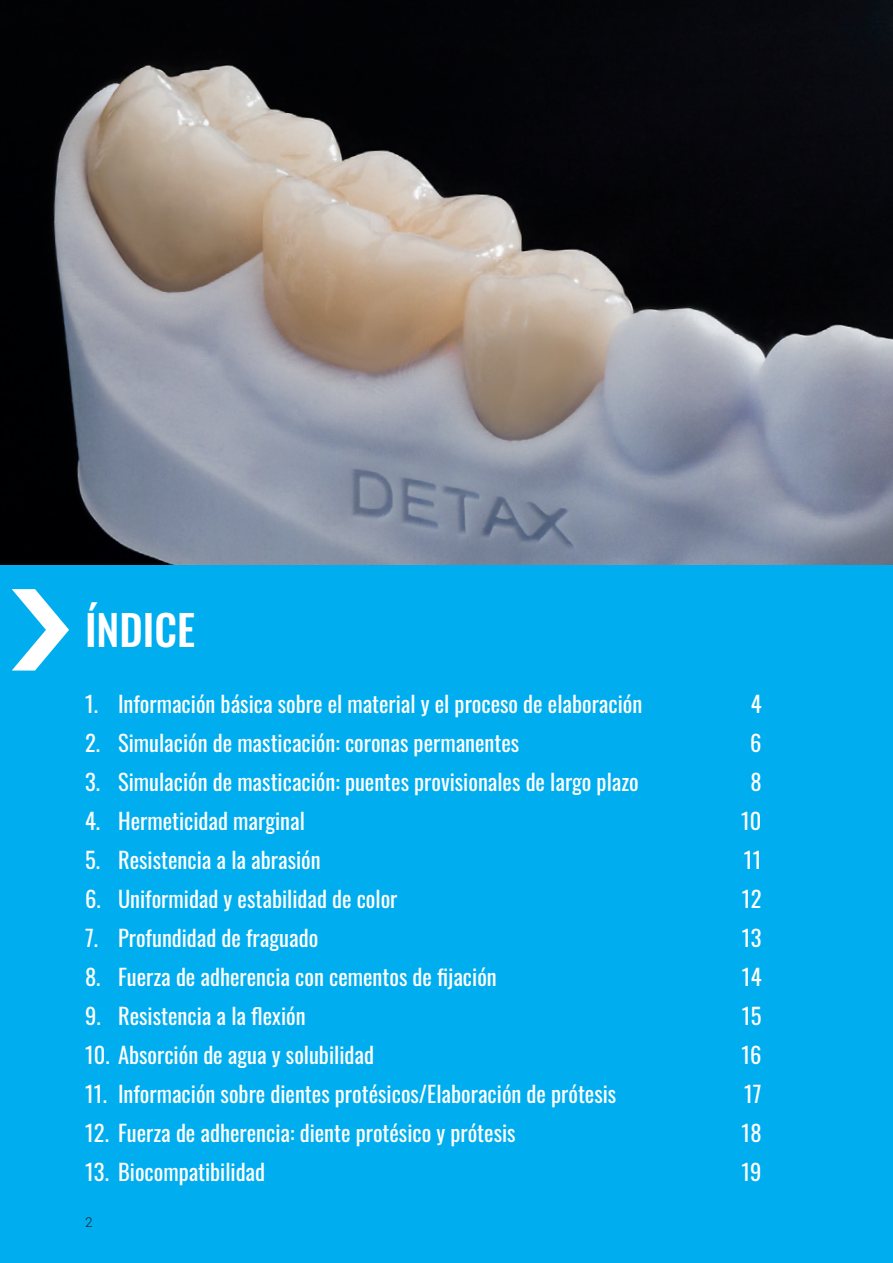
<style>
.page{position:relative;width:893px;height:1263px;background:#fff}
.page>*{position:absolute;margin:0;border:0;box-sizing:border-box;transform-origin:0 0}
.t1{font:500 42px "Oswald";color:#fff}
.t2{font:22.5px "Oswald";color:#fff}
.t3{font:300 13.5px "Roboto";color:#231f20}
</style>
<div class="page">
<div style="left:0;top:553px;width:893px;height:710px;background:#00aeef"></div>
<img style="left:0;top:0;width:893px;height:564px">
<svg style="left:12px;top:589px;width:57px;height:81px"></svg>
<h1 class="t1" style="left:85px;top:608px;width:112px">ÍNDICE</h1>
<p class="t2" style="left:85px;top:684px;width:559px">1. Información básica sobre el material y el proceso de elaboración</p>
<p class="t2" style="left:751px;top:684px;width:12px">4</p>
<p class="t2" style="left:85px;top:723px;width:436px">2. Simulación de masticación: coronas permanentes</p>
<p class="t2" style="left:750px;top:723px;width:13px">6</p>
<p class="t2" style="left:85px;top:762px;width:555px">3. Simulación de masticación: puentes provisionales de largo plazo</p>
<p class="t2" style="left:750px;top:762px;width:13px">8</p>
<p class="t2" style="left:85px;top:801px;width:221px">4. Hermeticidad marginal</p>
<p class="t2" style="left:741px;top:801px;width:22px">10</p>
<p class="t2" style="left:85px;top:840px;width:237px">5. Resistencia a la abrasión</p>
<p class="t2" style="left:744px;top:840px;width:19px">11</p>
<p class="t2" style="left:85px;top:878px;width:314px">6. Uniformidad y estabilidad de color</p>
<p class="t2" style="left:742px;top:878px;width:21px">12</p>
<p class="t2" style="left:85px;top:917px;width:235px">7. Profundidad de fraguado</p>
<p class="t2" style="left:742px;top:917px;width:21px">13</p>
<p class="t2" style="left:85px;top:956px;width:413px">8. Fuerza de adherencia con cementos de fijación</p>
<p class="t2" style="left:742px;top:956px;width:21px">14</p>
<p class="t2" style="left:85px;top:995px;width:222px">9. Resistencia a la flexión</p>
<p class="t2" style="left:742px;top:995px;width:21px">15</p>
<p class="t2" style="left:85px;top:1034px;width:290px">10. Absorción de agua y solubilidad</p>
<p class="t2" style="left:741px;top:1034px;width:22px">16</p>
<p class="t2" style="left:85px;top:1073px;width:533px">11. Información sobre dientes protésicos/Elaboración de prótesis</p>
<p class="t2" style="left:744px;top:1073px;width:19px">17</p>
<p class="t2" style="left:85px;top:1112px;width:432px">12. Fuerza de adherencia: diente protésico y prótesis</p>
<p class="t2" style="left:741px;top:1112px;width:22px">18</p>
<p class="t2" style="left:85px;top:1151px;width:182px">13. Biocompatibilidad</p>
<p class="t2" style="left:741px;top:1151px;width:22px">19</p>
<p class="t3" style="left:85px;top:1213px;width:9px">2</p>
</div>
